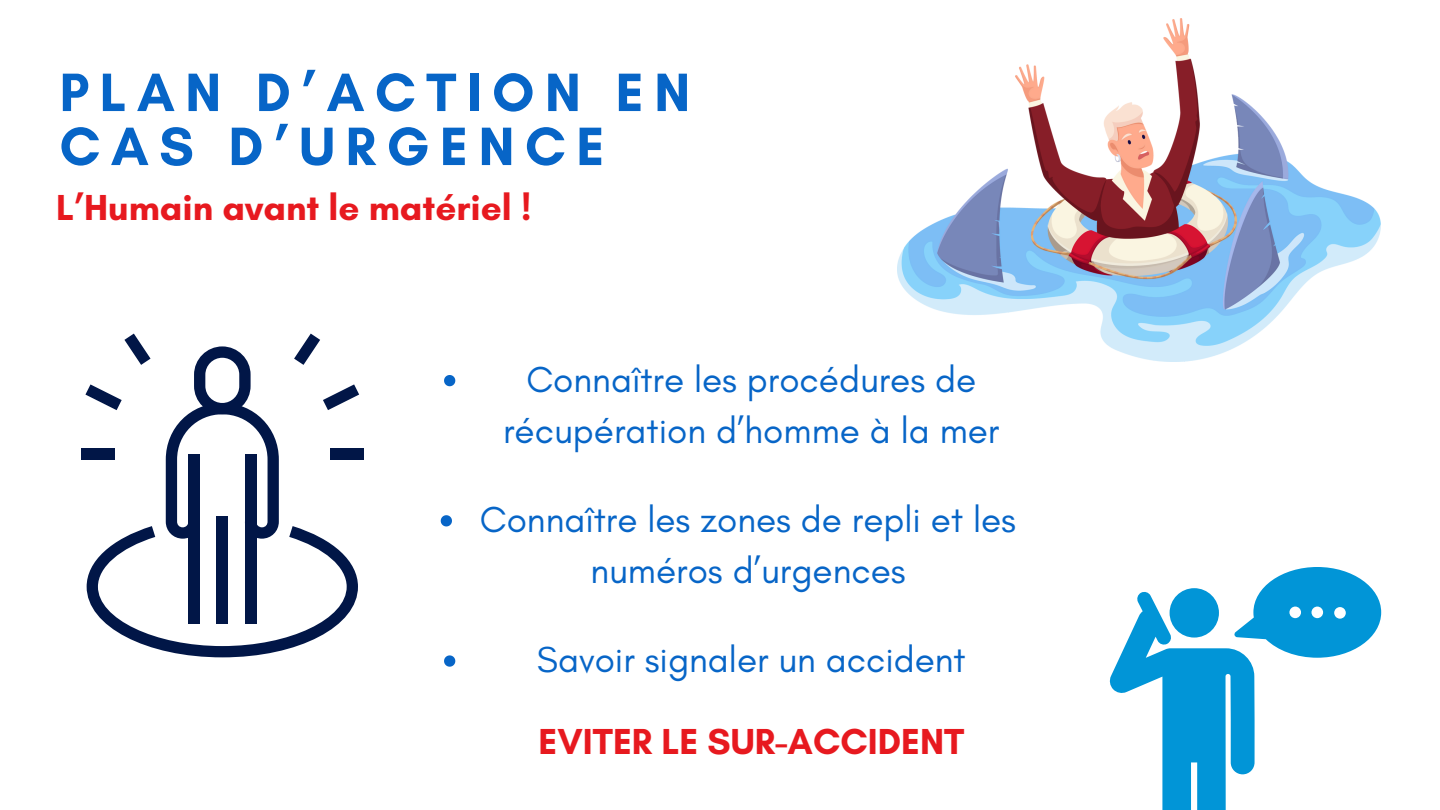
<style>
.page{position:relative;width:1440px;height:810px;background:#fff}
.page>*{position:absolute;margin:0;border:0;box-sizing:border-box;transform-origin:0 0}
.t1{font:700 55px/54px "Glacial Indifference";letter-spacing:.19em;color:#0765c7}
.t2{font:36.8px/51px "Glacial Indifference";color:#0765c7;text-align:center}
.t3{font:700 36.8px "Glacial Indifference";color:#e7191f}
</style>
<div class="page">
<img style="left:898px;top:18px;width:483px;height:344px">
<div style="left:81px;top:448px;width:34px;height:12px;background:#011647"></div>
<svg style="left:85px;top:334px;width:274px;height:323px"></svg>
<div style="left:330px;top:448px;width:34px;height:12px;background:#011647"></div>
<svg style="left:1109px;top:567px;width:272px;height:243px"></svg>
<svg style="left:444px;top:375px;width:11px;height:11px"></svg>
<svg style="left:441px;top:515px;width:11px;height:11px"></svg>
<svg style="left:444px;top:655px;width:11px;height:12px"></svg>
<h1 class="t1" style="left:60px;top:65px;width:632px">PLAN D’ACTION EN<br>CAS D’URGENCE</h1>
<p class="t3" style="left:56px;top:185px;width:477px">L’Humain avant le matériel !</p>
<p class="t2" style="left:503px;top:353px;width:498px">Connaître les procédures de récupération d’homme à la mer</p>
<p class="t2" style="left:480px;top:493px;width:538px">Connaître les zones de repli et les numéros d’urgences</p>
<p class="t2" style="left:537px;top:634px;width:430px">Savoir signaler un accident</p>
<p class="t3" style="left:539px;top:719px;width:427px">EVITER LE SUR-ACCIDENT</p>
</div>
